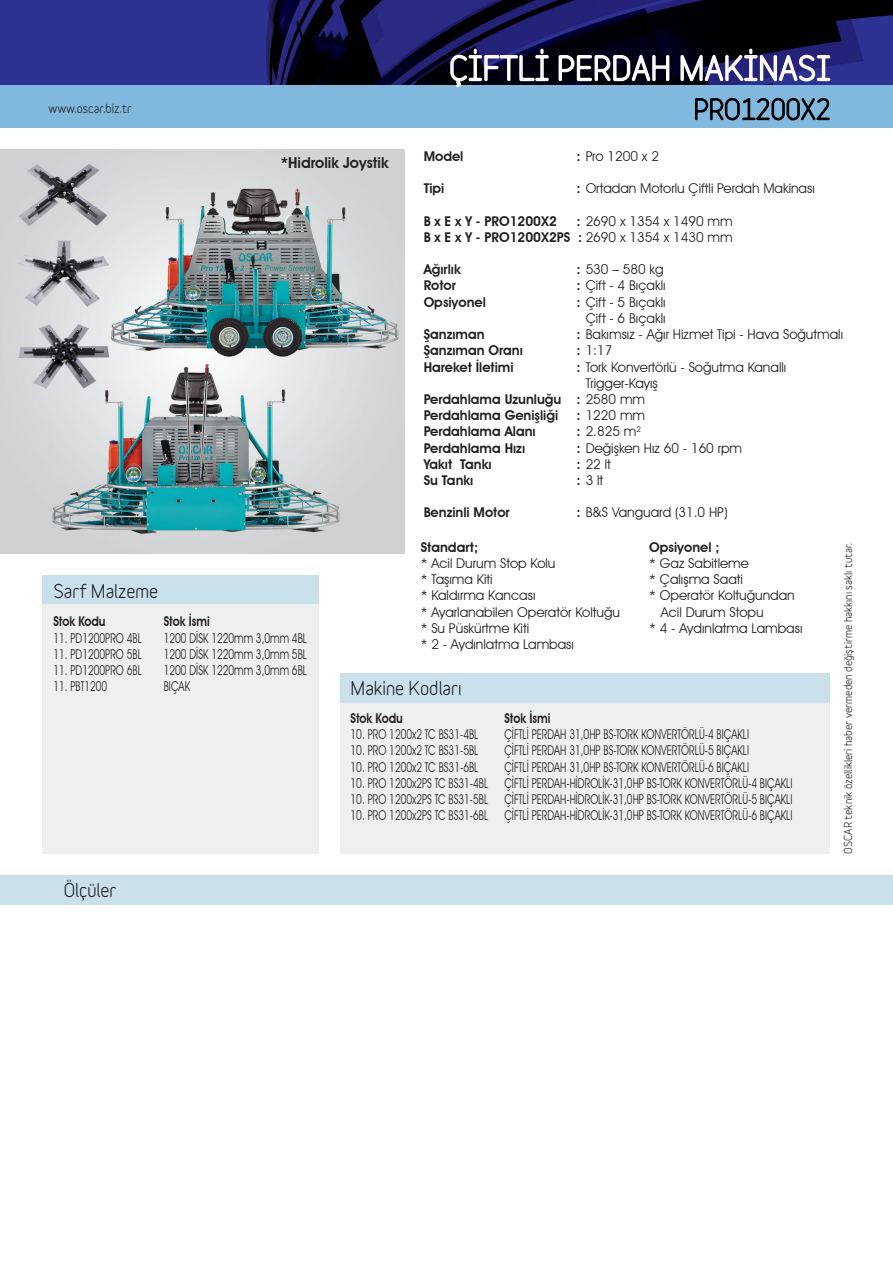
<style>
.page{position:relative;width:893px;height:1263px;background:#fff}
.page>*{position:absolute;margin:0;border:0;box-sizing:border-box;transform-origin:0 0}
.t1{font:700 31.5px "Variable";color:#fff}
.t2{font:700 18px "Variable";color:#231f20}
.t3{font:600 15px "Avant Garde IT Cby BT";color:#231f20}
.t4{font:13.5px "Avant Garde IT Cby BT";color:#231f20;scale:.75 1}
.t5{font:13.5px/16.2px "Avant Garde IT Cby BT";color:#231f20;text-align:right}
.t6{font:600 13.5px "Avant Garde IT Cby BT";color:#231f20}
.t7{font:600 13.5px "Avant Garde IT Cby BT";color:#231f20;scale:.85 1}
.t8{font:700 12px "Variable";color:#231f20}
.t9{font:700 10.5px "Variable";color:#231f20}
.s1{font-weight:600}
.s2{font-weight:400}
</style>
<div class="page">
<div style="left:43px;top:575px;width:276px;height:29px;background:#cae1ec"></div>
<div style="left:43px;top:604px;width:276px;height:250px;background:#eeeff0"></div>
<img style="left:0;top:0;width:893px;height:85px">
<div style="left:0;top:85px;width:893px;height:43px;background:#80b9dd"></div>
<svg style="left:695px;top:97px;width:135px;height:24px"></svg>
<svg style="left:450px;top:48px;width:99px;height:40px"></svg>
<svg style="left:558px;top:54px;width:112px;height:31px;background:#50505a"></svg>
<svg style="left:680px;top:48px;width:151px;height:37px;background:#555583"></svg>
<div style="left:0;top:875px;width:893px;height:30px;background:#cae1ec"></div>
<div style="left:340px;top:702px;width:489px;height:152px;background:#eeeff0"></div>
<div style="left:340px;top:673px;width:489px;height:29px;background:#cae1ec"></div>
<img style="left:0;top:150px;width:404px;height:404px">
<p class="t8" style="left:49px;top:101px;width:85px">www.oscar.biz.tr</p>
<p class="t3" style="left:281px;top:154px;width:109px">*Hidrolik Joystik</p>
<h1 class="t1" style="left:449px;top:49px;width:383px">ÇİFTLİ PERDAH MAKİNASI</h1>
<p class="t6" style="left:424px;top:148px;width:41px">Model</p>
<p class="t5" style="left:576px;top:148px;width:84px"><span class="s1">:</span> Pro 1200 x 2</p>
<p class="t6" style="left:424px;top:180px;width:22px">Tipi</p>
<p class="t5" style="left:576px;top:180px;width:240px"><span class="s1">:</span> Ortadan Motorlu Çiftli Perdah Makinası</p>
<p class="t6" style="left:424px;top:213px;width:135px">B x E x Y - PRO1200X2</p>
<p class="t5" style="left:424px;top:213px;width:310px"><span class="s1">:</span> 2690 x 1354 x 1490 mm<br><span class="s1">B x E x Y - PRO1200X2PS :</span> 2690 x 1354 x 1430 mm</p>
<p class="t6" style="left:424px;top:261px;width:39px">Ağırlık</p>
<p class="t5" style="left:576px;top:261px;width:89px"><span class="s1">:</span> 530 – 580 kg</p>
<p class="t6" style="left:424px;top:278px;width:34px">Rotor</p>
<p class="t5" style="left:576px;top:277px;width:91px"><span class="s1">:</span> Çift - 4 Bıçaklı</p>
<p class="t6" style="left:424px;top:294px;width:64px">Opsiyonel</p>
<p class="t5" style="left:576px;top:294px;width:91px"><span class="s1">:</span> Çift - 5 Bıçaklı<br>Çift - 6 Bıçaklı</p>
<p class="t6" style="left:424px;top:326px;width:62px">Şanzıman</p>
<p class="t5" style="left:576px;top:326px;width:268px"><span class="s1">:</span> Bakımsız - Ağır Hizmet Tipi - Hava Soğutmalı</p>
<p class="t6" style="left:424px;top:342px;width:101px">Şanzıman Oranı</p>
<p class="t5" style="left:576px;top:342px;width:38px"><span class="s1">:</span> 1:17</p>
<p class="t6" style="left:424px;top:359px;width:91px">Hareket İletimi</p>
<p class="t5" style="left:576px;top:358px;width:211px"><span class="s1">:</span> Tork Konvertörlü - Soğutma Kanallı</p>
<p class="t5" style="left:586px;top:375px;width:74px">Trigger-Kayış</p>
<p class="t6" style="left:424px;top:391px;width:223px">Perdahlama Uzunluğu : <span class="s2">2580 mm</span></p>
<p class="t6" style="left:424px;top:407px;width:136px">Perdahlama Genişliği</p>
<p class="t5" style="left:576px;top:407px;width:70px"><span class="s1">:</span> 1220 mm</p>
<p class="t6" style="left:424px;top:423px;width:114px">Perdahlama Alanı</p>
<p class="t5" style="left:576px;top:423px;width:66px"><span class="s1">:</span> 2.825 m<sup>2</sup></p>
<p class="t6" style="left:424px;top:440px;width:103px">Perdahlama Hızı</p>
<p class="t5" style="left:576px;top:439px;width:167px"><span class="s1">:</span> Değişken Hız 60 - 160 rpm</p>
<p class="t6" style="left:424px;top:456px;width:69px">Yakıt Tankı</p>
<p class="t5" style="left:576px;top:456px;width:36px"><span class="s1">:</span> 22 lt</p>
<p class="t6" style="left:424px;top:472px;width:51px">Su Tankı</p>
<p class="t5" style="left:576px;top:472px;width:28px"><span class="s1">:</span> 3 lt</p>
<p class="t6" style="left:424px;top:504px;width:88px">Benzinli Motor</p>
<p class="t5" style="left:576px;top:504px;width:153px"><span class="s1">:</span> B&amp;S Vanguard (31.0 HP)</p>
<h2 class="t2" style="left:53px;top:580px;width:106px">Sarf Malzeme</h2>
<p class="t7" style="left:53px;top:613px;width:63px">Stok Kodu</p>
<p class="t7" style="left:164px;top:613px;width:56px">Stok İsmi</p>
<p class="t4" style="left:53px;top:629px;width:120px">11. PD1200PRO 4BL</p>
<p class="t4" style="left:164px;top:629px;width:192px">1200 DİSK 1220mm 3,0mm 4BL</p>
<p class="t4" style="left:53px;top:646px;width:120px">11. PD1200PRO 5BL</p>
<p class="t4" style="left:164px;top:646px;width:192px">1200 DİSK 1220mm 3,0mm 5BL</p>
<p class="t4" style="left:53px;top:662px;width:120px">11. PD1200PRO 6BL</p>
<p class="t4" style="left:164px;top:662px;width:192px">1200 DİSK 1220mm 3,0mm 6BL</p>
<p class="t4" style="left:53px;top:678px;width:74px">11. PBT1200</p>
<p class="t4" style="left:164px;top:678px;width:37px">BIÇAK</p>
<h2 class="t2" style="left:64px;top:879px;width:54px">Ölçüler</h2>
<p class="t6" style="left:421px;top:539px;width:59px">Standart;</p>
<p class="t5" style="left:421px;top:555px;width:201px;text-align:left">* Acil Durum Stop Kolu<br>* Taşıma Kiti<br>* Kaldırma Kancası<br>* Ayarlanabilen Operatör Koltuğu * Su Püskürtme Kiti<br>* 2 - Aydınlatma Lambası</p>
<p class="t6" style="left:649px;top:539px;width:72px">Opsiyonel ;</p>
<p class="t5" style="left:649px;top:555px;width:101px">* Gaz Sabitleme</p>
<p class="t5" style="left:649px;top:571px;width:95px">* Çalışma Saati</p>
<p class="t5" style="left:649px;top:587px;width:147px">* Operatör Koltuğundan</p>
<p class="t5" style="left:661px;top:604px;width:104px">Acil Durum Stopu</p>
<p class="t5" style="left:649px;top:620px;width:155px">* 4 - Aydınlatma Lambası</p>
<h2 class="t2" style="left:351px;top:678px;width:113px">Makine Kodları</h2>
<p class="t7" style="left:351px;top:710px;width:63px">Stok Kodu</p>
<p class="t7" style="left:504px;top:710px;width:56px">Stok İsmi</p>
<p class="t4" style="left:351px;top:726px;width:172px">10. PRO 1200x2 TC BS31-4BL</p>
<p class="t4" style="left:504px;top:726px;width:328px">ÇİFTLİ PERDAH 31,0HP BS-TORK KONVERTÖRLÜ-4 BIÇAKLI</p>
<p class="t4" style="left:351px;top:742px;width:172px">10. PRO 1200x2 TC BS31-5BL</p>
<p class="t4" style="left:504px;top:742px;width:328px">ÇİFTLİ PERDAH 31,0HP BS-TORK KONVERTÖRLÜ-5 BIÇAKLI</p>
<p class="t4" style="left:351px;top:758px;width:172px">10. PRO 1200x2 TC BS31-6BL</p>
<p class="t4" style="left:504px;top:758px;width:328px">ÇİFTLİ PERDAH 31,0HP BS-TORK KONVERTÖRLÜ-6 BIÇAKLI</p>
<p class="t4" style="left:351px;top:775px;width:591px">10. PRO 1200x2PS TC BS31-4BL ÇİFTLİ PERDAH-HİDROLİK-31,0HP BS-TORK KONVERTÖRLÜ-4 BIÇAKLI</p>
<p class="t4" style="left:351px;top:791px;width:591px">10. PRO 1200x2PS TC BS31-5BL ÇİFTLİ PERDAH-HİDROLİK-31,0HP BS-TORK KONVERTÖRLÜ-5 BIÇAKLI</p>
<p class="t4" style="left:351px;top:807px;width:591px">10. PRO 1200x2PS TC BS31-6BL ÇİFTLİ PERDAH-HİDROLİK-31,0HP BS-TORK KONVERTÖRLÜ-6 BIÇAKLI</p>
<p class="t9" style="left:842px;top:854px;width:312px;rotate:-90deg">OSCAR teknik özellikleri haber vermeden değiştirme hakkını saklı tutar.</p>
</div>
